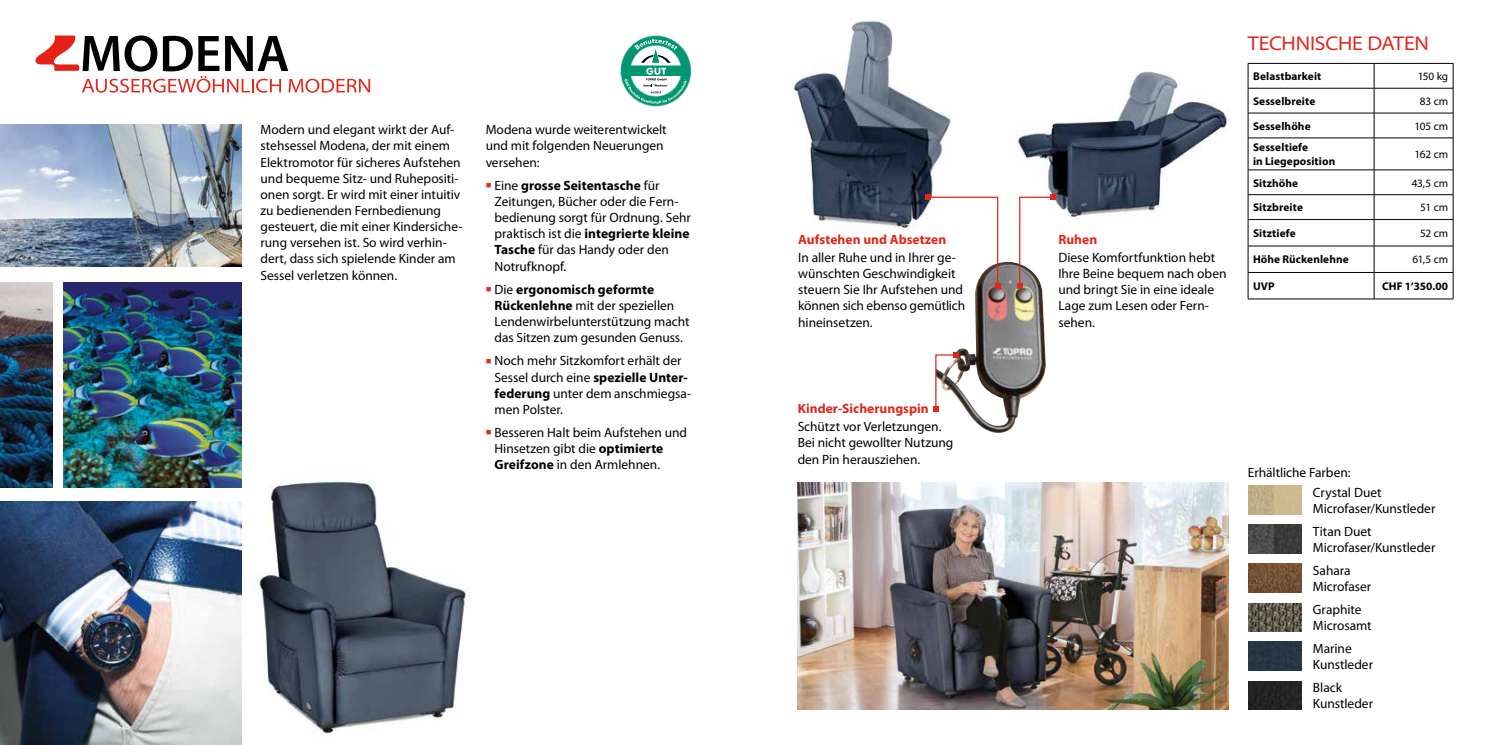
<style>
.page{position:relative;width:1489px;height:745px;background:#fff}
.page>*{position:absolute;margin:0;border:0;box-sizing:border-box;transform-origin:0 0}
.t1{font:semi-expanded 20px "Myriad Pro";letter-spacing:-.015em;color:#df271c}
.t2{font:13.5px/16.1px "Myriad Pro";color:#000}
.t3{font:700 13.5px "Myriad Pro";letter-spacing:.005em;color:#df271c}
.t4{font:700 11.25px/13.5px "Myriad Pro";letter-spacing:.01em;color:#000}
.t5{font:11.25px "Myriad Pro";letter-spacing:-.005em;color:#000}
.s1{color:#df271c}
.s2{font-weight:700}
</style>
<div class="page">
<img style="left:241px;top:457px;width:229px;height:287px">
<img style="left:797px;top:482px;width:431px;height:227px">
<img style="left:792px;top:19px;width:159px;height:209px">
<img style="left:1016px;top:71px;width:212px;height:146px">
<img style="left:935px;top:262px;width:111px;height:171px">
<img style="left:0;top:282px;width:52px;height:205px">
<img style="left:0;top:124px;width:241px;height:142px">
<img style="left:0;top:501px;width:241px;height:243px">
<img style="left:64px;top:282px;width:177px;height:205px">
<svg style="left:35px;top:35px;width:335px;height:58px"></svg>
<svg style="left:621px;top:36px;width:69px;height:70px"></svg>
<svg style="left:925px;top:195px;width:75px;height:93px"></svg>
<svg style="left:1017px;top:195px;width:38px;height:93px"></svg>
<svg style="left:933px;top:352px;width:25px;height:59px"></svg>
<svg style="left:1247px;top:63px;width:206px;height:236px"></svg>
<img style="left:1248px;top:563px;width:53px;height:29px">
<img style="left:1248px;top:485px;width:26px;height:28px">
<img style="left:1248px;top:524px;width:26px;height:28px">
<img style="left:1274px;top:524px;width:27px;height:29px">
<div style="left:1248px;top:641px;width:53px;height:29px;background:#253745"></div>
<img style="left:1248px;top:603px;width:53px;height:28px">
<img style="left:1248px;top:681px;width:53px;height:28px">
<p class="t2" style="left:260px;top:121px;width:203px">Modern und elegant wirkt der Auf&shy;stehsessel Modena, der mit einem Elektromotor für sicheres Aufstehen und bequeme Sitz- und Ruhepositi&shy;onen sorgt. Er wird mit einer intuitiv zu bedienenden Fernbedienung gesteuert, die mit einer Kindersiche&shy;rung versehen ist. So wird verhin&shy;dert, dass sich spielende Kinder am Sessel verletzen können.</p>
<p class="t2" style="left:485px;top:121px;width:182px">Modena wurde weiterentwickelt und mit folgenden Neuerungen versehen:</p>
<p class="t2" style="left:494px;top:177px;width:198px;text-indent:-9px"><span class="s1">•</span> Eine <span class="s2">grosse Seitentasche</span> für<br>Zeitungen, Bücher oder die Fern&shy;bedienung sorgt für Ordnung. Sehr praktisch ist die <span class="s2">integrierte kleine<br>Tasche</span> für das Handy oder den<br>Notrufknopf.</p>
<p class="t2" style="left:494px;top:281px;width:196px;text-indent:-9px"><span class="s1">•</span> Die <span class="s2">ergonomisch geformte<br>Rückenlehne</span> mit der speziellen<br>Lendenwirbelunterstützung macht das Sitzen zum gesunden Genuss.</p>
<p class="t2" style="left:494px;top:352px;width:198px;text-indent:-9px"><span class="s1">•</span> Noch mehr Sitzkomfort erhält der<br>Sessel durch eine <span class="s2">spezielle Unter&shy;federung</span> unter dem anschmiegsa&shy;men Polster.</p>
<p class="t2" style="left:494px;top:424px;width:194px;text-indent:-9px"><span class="s1">•</span> Besseren Halt beim Aufstehen und<br>Hinsetzen gibt die <span class="s2">optimierte<br>Greifzone</span> in den Armlehnen.</p>
<p class="t3" style="left:798px;top:230px;width:149px">Aufstehen und Absetzen</p>
<p class="t2" style="left:798px;top:249px;width:168px">In aller Ruhe und in Ihrer ge&shy;wünschten Geschwindigkeit steuern Sie Ihr Aufstehen und können sich ebenso gemütlich hineinsetzen.</p>
<p class="t3" style="left:797px;top:399px;width:133px">Kinder-Sicherungspin</p>
<p class="t2" style="left:797px;top:418px;width:157px">Schützt vor Verletzungen.<br>Bei nicht gewollter Nutzung den Pin herausziehen.</p>
<p class="t3" style="left:1058px;top:230px;width:40px">Ruhen</p>
<p class="t2" style="left:1058px;top:249px;width:170px">Diese Komfortfunktion hebt<br>Ihre Beine bequem nach oben und bringt Sie in eine ideale<br>Lage zum Lesen oder Fern&shy;sehen.</p>
<h1 class="t1" style="left:1247px;top:31px;width:183px">TECHNISCHE DATEN</h1>
<p class="t4" style="left:1252px;top:69px;width:70px">Belastbarkeit</p>
<p class="t5" style="left:1417px;top:69px;width:32px">150 kg</p>
<p class="t4" style="left:1252px;top:94px;width:64px">Sesselbreite</p>
<p class="t5" style="left:1419px;top:94px;width:30px">83 cm</p>
<p class="t4" style="left:1252px;top:119px;width:59px">Sesselhöhe</p>
<p class="t5" style="left:1414px;top:119px;width:35px">105 cm</p>
<p class="t4" style="left:1252px;top:140px;width:84px">Sesseltiefe<br>in Liegeposition</p>
<p class="t5" style="left:1414px;top:147px;width:35px">162 cm</p>
<p class="t4" style="left:1252px;top:175px;width:47px">Sitzhöhe</p>
<p class="t5" style="left:1411px;top:176px;width:38px">43,5 cm</p>
<p class="t4" style="left:1252px;top:200px;width:51px">Sitzbreite</p>
<p class="t5" style="left:1419px;top:200px;width:29px">51 cm</p>
<p class="t4" style="left:1252px;top:226px;width:44px">Sitztiefe</p>
<p class="t5" style="left:1419px;top:226px;width:30px">52 cm</p>
<p class="t4" style="left:1252px;top:252px;width:97px">Höhe Rückenlehne</p>
<p class="t5" style="left:1412px;top:252px;width:37px">61,5 cm</p>
<p class="t4" style="left:1252px;top:279px;width:23px">UVP</p>
<p class="t4" style="left:1381px;top:279px;width:68px">CHF 1‘350.00</p>
<p class="t2" style="left:1247px;top:463px;width:104px">Erhältliche Farben:</p>
<p class="t2" style="left:1312px;top:483px;width:124px">Crystal Duet<br>Microfaser/Kunstleder</p>
<p class="t2" style="left:1312px;top:522px;width:124px">Titan Duet<br>Microfaser/Kunstleder</p>
<p class="t2" style="left:1312px;top:562px;width:60px">Sahara<br>Microfaser</p>
<p class="t2" style="left:1312px;top:601px;width:60px">Graphite<br>Microsamt</p>
<p class="t2" style="left:1312px;top:640px;width:62px">Marine<br>Kunstleder</p>
<p class="t2" style="left:1312px;top:679px;width:62px">Black<br>Kunstleder</p>
</div>
